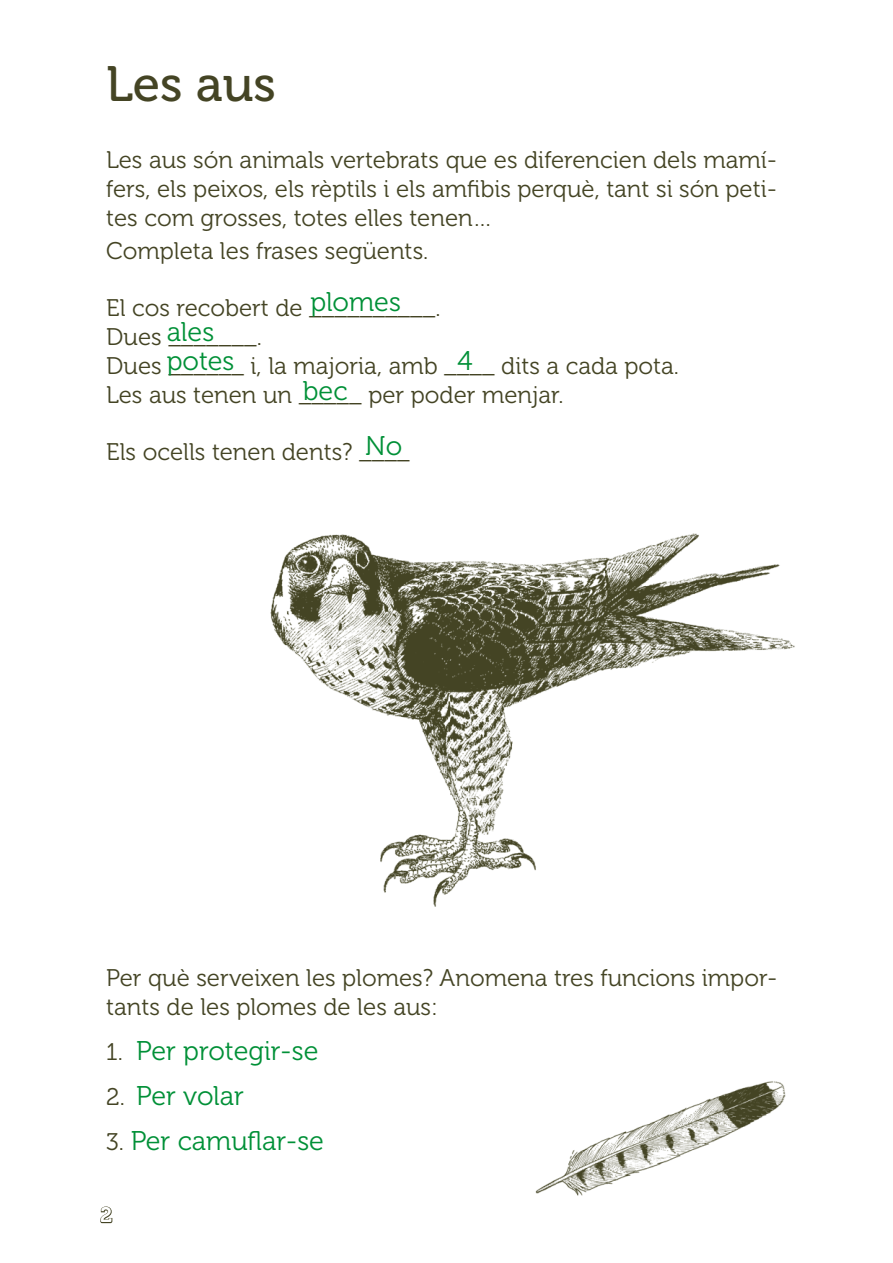
<style>
.page{position:relative;width:893px;height:1263px;background:#fff}
.page>*{position:absolute;margin:0;border:0;box-sizing:border-box;transform-origin:0 0}
.t1{font:49.5px "Museo 500";color:#444424}
.t2{font:27px/29px "Museo 300";color:#009037}
.t3{font:24px/28.8px "Museo 300";color:#444424}
.t4{font:21px "Museo 700";color:#fff}
.s1{font-size:24px;color:#444424}
</style>
<div class="page">
<svg style="left:100px;top:1206px;width:13px;height:18px"></svg>
<img style="left:270px;top:533px;width:525px;height:374px">
<img style="left:535px;top:1081px;width:251px;height:115px">
<h1 class="t1" style="left:106px;top:57px;width:171px">Les aus</h1>
<p class="t3" style="left:106px;top:146px;width:672px;text-align:justify">Les aus són animals vertebrats que es diferencien dels mamí&shy;fers, els peixos, els rèptils i els amfibis perquè, tant si són peti&shy;tes com grosses, totes elles tenen…</p>
<p class="t3" style="left:106px;top:236px;width:324px">Completa les frases següents.</p>
<p class="t3" style="left:106px;top:294px;width:574px">El cos recobert de __________.<br>Dues _______.<br>Dues ______ i, la majoria, amb ____ dits a cada pota.<br>Les aus tenen un _____ per poder menjar.</p>
<p class="t3" style="left:106px;top:438px;width:305px">Els ocells tenen dents? ____</p>
<p class="t2" style="left:310px;top:288px;width:92px">plomes</p>
<p class="t2" style="left:167px;top:318px;width:69px">ales potes</p>
<p class="t2" style="left:458px;top:347px;width:17px">4</p>
<p class="t2" style="left:303px;top:377px;width:46px">bec</p>
<p class="t2" style="left:365px;top:431px;width:38px">No</p>
<p class="t3" style="left:106px;top:964px;width:673px">Per què serveixen les plomes? Anomena tres funcions impor&shy;tants de les plomes de les aus:</p>
<p class="t2" style="left:106px;top:1037px;width:214px"><span class="s1">1.</span> Per protegir-se</p>
<p class="t2" style="left:106px;top:1082px;width:139px"><span class="s1">2.</span> Per volar</p>
<p class="t2" style="left:106px;top:1127px;width:219px"><span class="s1">3.</span> Per camuflar-se</p>
<p class="t4" style="left:100px;top:1203px;width:14px">2</p>
</div>
